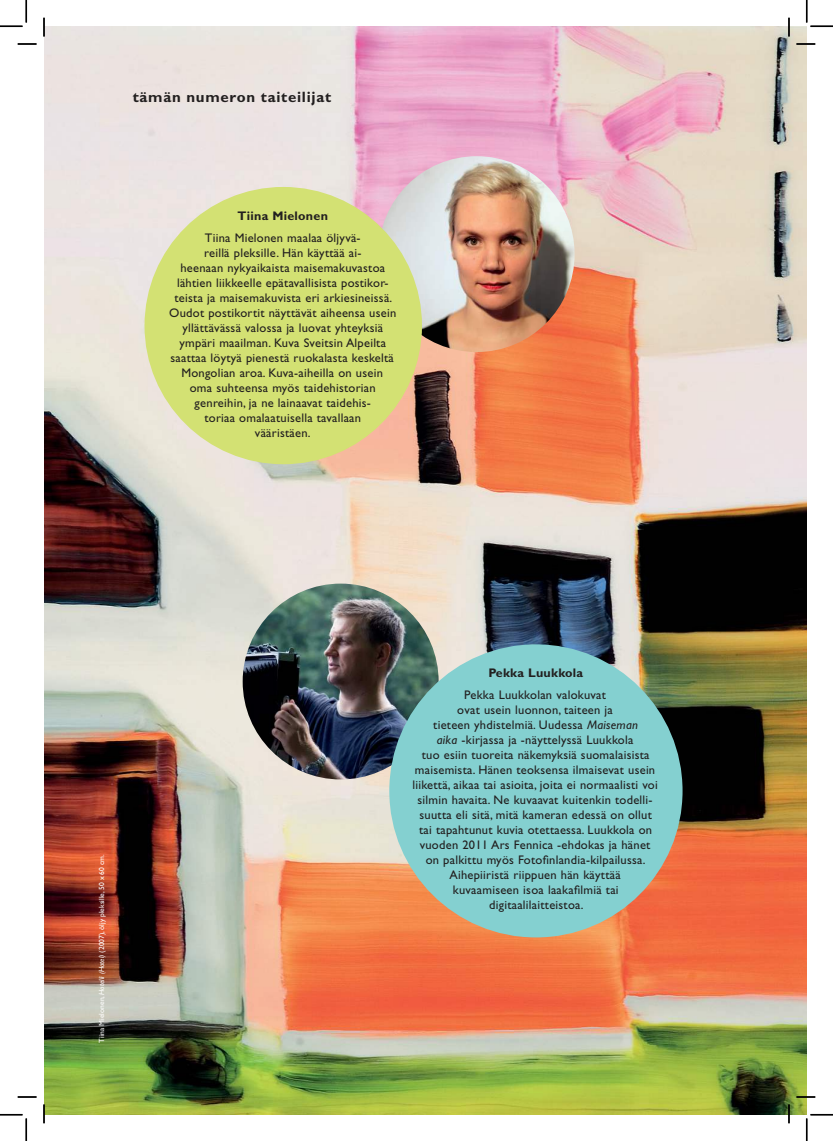
<style>
.page{position:relative;width:833px;height:1141px;background:#fff}
.page>*{position:absolute;margin:0;border:0;box-sizing:border-box;transform-origin:0 0}
.t1{font:700 15px "Gill Sans";letter-spacing:.05em;color:#221f1f}
.t2{font:12.5px/15px "Gill Sans";letter-spacing:.02em;color:#221f1f;text-align:center}
.t3{font:700 12.5px "Gill Sans";letter-spacing:.02em;color:#221f1f}
.t4{font:7.5px "Gill Sans";color:#fff}
.s1{font-style:italic}
</style>
<div class="page">
<img style="left:44px;top:26px;width:762px;height:1088px">
<img style="left:378px;top:156px;width:196px;height:196px;border-radius:98px">
<img style="left:242px;top:583px;width:196px;height:196px;border-radius:98px">
<div style="left:144px;top:187px;width:278px;height:277px;background:#d3e173;border-radius:50%"></div>
<div style="left:389px;top:644px;width:293px;height:293px;background:#84d0d0;border-radius:50%"></div>
<svg style="left:18px;top:43px;width:18px;height:2px"></svg>
<svg style="left:796px;top:43px;width:18px;height:2px"></svg>
<svg style="left:18px;top:1096px;width:18px;height:1px"></svg>
<svg style="left:796px;top:1096px;width:18px;height:1px"></svg>
<svg style="left:43px;top:18px;width:2px;height:18px"></svg>
<svg style="left:43px;top:1104px;width:2px;height:19px"></svg>
<svg style="left:787px;top:18px;width:2px;height:18px"></svg>
<svg style="left:787px;top:1104px;width:2px;height:19px"></svg>
<hr style="left:0;top:1113px;width:23px;height:2px;background:#000">
<hr style="left:810px;top:1113px;width:21px;height:2px;background:#000">
<hr style="left:805px;top:0;width:2px;height:23px;background:#000">
<hr style="left:805px;top:1118px;width:2px;height:22px;background:#000">
<svg style="left:0;top:0;width:27px;height:27px"></svg>
<svg style="left:0;top:1114px;width:27px;height:26px"></svg>
<svg style="left:806px;top:0;width:25px;height:27px"></svg>
<svg style="left:806px;top:1114px;width:25px;height:26px"></svg>
<p class="t1" style="left:133px;top:91px;width:200px">tämän numeron taiteilijat</p>
<p class="t3" style="left:237px;top:211px;width:92px">Tiina Mielonen</p>
<p class="t2" style="left:169px;top:231px;width:228px">Tiina Mielonen maalaa öljyvä-<br>reillä pleksille. Hän käyttää ai-<br>heenaan nykyaikaista maisemakuvastoa lähtien liikkeelle epätavallisista postikor&shy;teista ja maisemakuvista eri arkiesineissä.<br>Oudot postikortit näyttävät aiheensa usein yllättävässä valossa ja luovat yhteyksiä ympäri maailman. Kuva Sveitsin Alpeilta saattaa löytyä pienestä ruokalasta keskeltä Mongolian aroa. Kuva-aiheilla on usein<br>oma suhteensa myös taidehistorian genreihin, ja ne lainaavat taidehis-<br>toriaa omalaatuisella tavallaan<br>vääristäen.</p>
<p class="t4" style="left:99px;top:1042px;width:190px;rotate:-90deg">Tiina Mielonen, <span class="s1">Hotelli (Hotel)</span> (2007), öljy pleksille, 50 x 60 cm.</p>
<p class="t3" style="left:488px;top:668px;width:96px">Pekka Luukkola</p>
<p class="t2" style="left:412px;top:688px;width:247px">Pekka Luukkolan valokuvat<br>ovat usein luonnon, taiteen ja<br>tieteen yhdistelmiä. Uudessa <span class="s1">Maiseman<br>aika</span> -kirjassa ja -näyttelyssä Luukkola<br>tuo esiin tuoreita näkemyksiä suomalaisista maisemista. Hänen teoksensa ilmaisevat usein liikettä, aikaa tai asioita, joita ei normaalisti voi silmin havaita. Ne kuvaavat kuitenkin todelli&shy;suutta eli sitä, mitä kameran edessä on ollut tai tapahtunut kuvia otettaessa. Luukkola on vuoden 2011 Ars Fennica -ehdokas ja hänet on palkittu myös Fotofinlandia-kilpailussa.<br>Aihepiiristä riippuen hän käyttää<br>kuvaamiseen isoa laakafilmiä tai digitaalilaitteistoa.</p>
</div>
